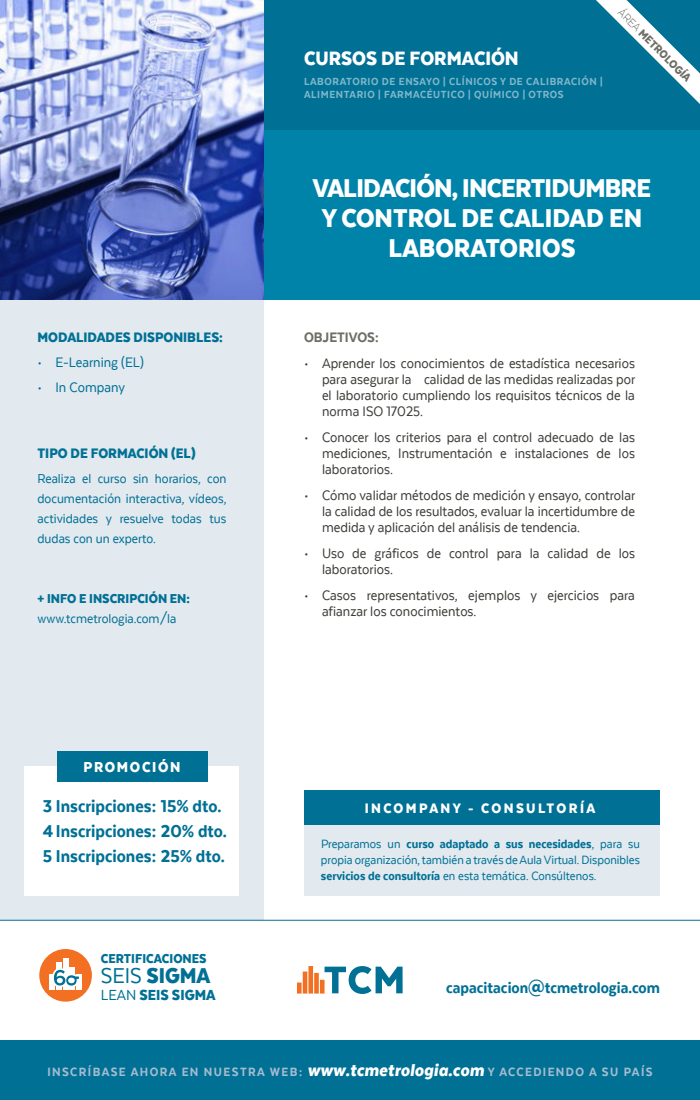
<style>
.page{position:relative;width:700px;height:1100px;background:#fff}
.page>*{position:absolute;margin:0;border:0;box-sizing:border-box;transform-origin:0 0}
.t1{font:900 30px/30px "Texta Narrow";letter-spacing:-.015em;color:#fff;text-align:center}
.t2{font:900 25px "Texta Narrow";color:#007095}
.t3{font:900 22.5px "Texta Narrow";color:#fff}
.t4{font:800 20px/25px "Texta Narrow";color:#007095}
.t5{font:800 18px "Texta Narrow";color:#007095}
.t6{font:900 17px "Texta Narrow";color:#007095}
.t7{font:900 16.8px "Texta Narrow";letter-spacing:.1em;color:#fff}
.t8{font:16px/16px "Texta Narrow";color:#3e3d39;text-align:justify}
.t9{font:900 16px "Texta Narrow";color:#007095}
.t10{font:16px "Texta Narrow";color:#007095}
.t11{font:900 16px "Texta Narrow";letter-spacing:.15em;color:#fff}
.t12{font:800 16px "Texta Narrow";color:#6e6d66}
.t13{font:15px/20px "Texta Narrow";color:#007095;text-align:justify}
.t14{font:900 15px "Texta Narrow";color:#007095}
.t15{font:14px/16px "Texta Narrow";color:#007095;text-align:justify}
.t16{font:800 14px "Texta Narrow";letter-spacing:.1em;color:#a5bccf}
.t17{font:900 13px "Texta Narrow";color:#6e6d66}
.t18{font:800 12px/12.5px "Texta Narrow";letter-spacing:.05em;color:#fff}
.s1{font-family:"Texta Narrow Alt";font-weight:300}
.s2{font-weight:400}
.s3{font-weight:800}
.s4{font-weight:900;font-style:italic;font-size:20px;color:#fff}
</style>
<div class="page">
<img style="left:0;top:0;width:264px;height:300px">
<div style="left:264px;top:130px;width:436px;height:170px;background:#0083a9"></div>
<div style="left:264px;top:0;width:436px;height:130px;background:#007095"></div>
<div style="left:0;top:1040px;width:700px;height:60px;background:#007095"></div>
<div style="left:0;top:300px;width:264px;height:620px;background:#e2e9ef"></div>
<hr style="left:0;top:920px;width:700px;height:1px;background:#007095">
<svg style="left:596px;top:0;width:104px;height:104px"></svg>
<svg style="left:297px;top:966px;width:106px;height:28px"></svg>
<div style="left:39px;top:949px;width:53px;height:53px;background:#f36f21;border-radius:50%"></div>
<div style="left:50px;top:975px;width:5px;height:15px;background:#fff"></div>
<div style="left:76px;top:975px;width:5px;height:15px;background:#fff"></div>
<div style="left:70px;top:967px;width:5px;height:23px;background:#fff"></div>
<div style="left:56px;top:962px;width:5px;height:28px;background:#fff"></div>
<div style="left:63px;top:958px;width:5px;height:32px;background:#fff"></div>
<svg style="left:51px;top:966px;width:31px;height:23px"></svg>
<div style="left:25px;top:766px;width:214px;height:130px;background:#fff"></div>
<div style="left:57px;top:751px;width:150px;height:30px;background:#007095"></div>
<div style="left:305px;top:824px;width:355px;height:72px;background:#e2e9ef"></div>
<div style="left:305px;top:790px;width:355px;height:34px;background:#007095"></div>
<h3 class="t3" style="left:304px;top:47px;width:216px">CURSOS DE FORMACIÓN</h3>
<p class="t18" style="left:304px;top:75px;width:300px">LABORATORIO DE ENSAYO | CLÍNICOS Y DE CALIBRACIÓN |<br>ALIMENTARIO | FARMACÉUTICO | QUÍMICO | OTROS</p>
<p class="t17" style="left:624px;top:6px;width:99px;rotate:45deg"><span class="s1">ÁREA</span> METROLOGÍA</p>
<p class="t9" style="left:38px;top:330px;width:187px">MODALIDADES DISPONIBLES:</p>
<p class="t10" style="left:38px;top:355px;width:108px">• E-Learning (EL)</p>
<p class="t10" style="left:38px;top:380px;width:89px">• In Company</p>
<p class="t9" style="left:38px;top:446px;width:160px">TIPO DE FORMACIÓN (EL)</p>
<p class="t13" style="left:38px;top:469px;width:191px">Realiza el curso sin horarios, con documentación interactiva, vídeos, actividades y resuelve todas tus dudas con un experto.</p>
<p class="t14" style="left:38px;top:592px;width:154px">+ INFO E INSCRIPCIÓN EN:</p>
<p class="t13" style="left:38px;top:609px;width:140px">www.tcmetrologia.com/la</p>
<p class="t7" style="left:83px;top:758px;width:99px">PROMOCIÓN</p>
<p class="t4" style="left:43px;top:794px;width:186px">3 Inscripciones: 15% dto.<br>4 Inscripciones: 20% dto.<br>5 Inscripciones: 25% dto.</p>
<p class="t14" style="left:101px;top:951px;width:107px">CERTIFICACIONES</p>
<h2 class="t2" style="left:101px;top:963px;width:111px"><span class="s2">SEIS</span> SIGMA</h2>
<p class="t6" style="left:101px;top:986px;width:116px"><span class="s2">LEAN</span> SEIS SIGMA</p>
<h1 class="t1" style="left:313px;top:173px;width:340px">VALIDACIÓN, INCERTIDUMBRE<br>Y CONTROL DE CALIDAD EN<br>LABORATORIOS</h1>
<p class="t12" style="left:304px;top:330px;width:76px">OBJETIVOS:</p>
<p class="t8" style="left:322px;top:356px;width:315px;text-indent:-18px">• Aprender los conocimientos de estadística necesarios para asegurar la calidad de las medidas realizadas por el laboratorio cumpliendo los requisitos técnicos de la norma ISO 17025.</p>
<p class="t8" style="left:322px;top:430px;width:315px;text-indent:-18px">• Conocer los criterios para el control adecuado de las mediciones, Instrumentación e instalaciones de los laboratorios.</p>
<p class="t8" style="left:322px;top:488px;width:315px;text-indent:-18px">• Cómo validar métodos de medición y ensayo, controlar la calidad de los resultados, evaluar la incertidumbre de medida y aplicación del análisis de tendencia.</p>
<p class="t8" style="left:322px;top:546px;width:315px;text-indent:-18px">• Uso de gráficos de control para la calidad de los laboratorios.</p>
<p class="t8" style="left:322px;top:588px;width:315px;text-indent:-18px">• Casos representativos, ejemplos y ejercicios para afianzar los conocimientos.</p>
<p class="t11" style="left:365px;top:801px;width:232px">INCOMPANY - CONSULTORÍA</p>
<p class="t15" style="left:321px;top:836px;width:320px">Preparamos un <span class="s3">curso adaptado a sus necesidades</span>, para su propia organización, también a través de Aula Virtual. Disponibles <span class="s3">servicios de consultoría</span> en esta temática. Consúltenos.</p>
<p class="t5" style="left:446px;top:979px;width:215px">capacitacion@tcmetrologia.com</p>
<p class="t16" style="left:47px;top:1065px;width:607px">INSCRÍBASE AHORA EN NUESTRA WEB: <span class="s4">www.tcmetrologia.com</span> Y ACCEDIENDO A SU PAÍS</p>
</div>
